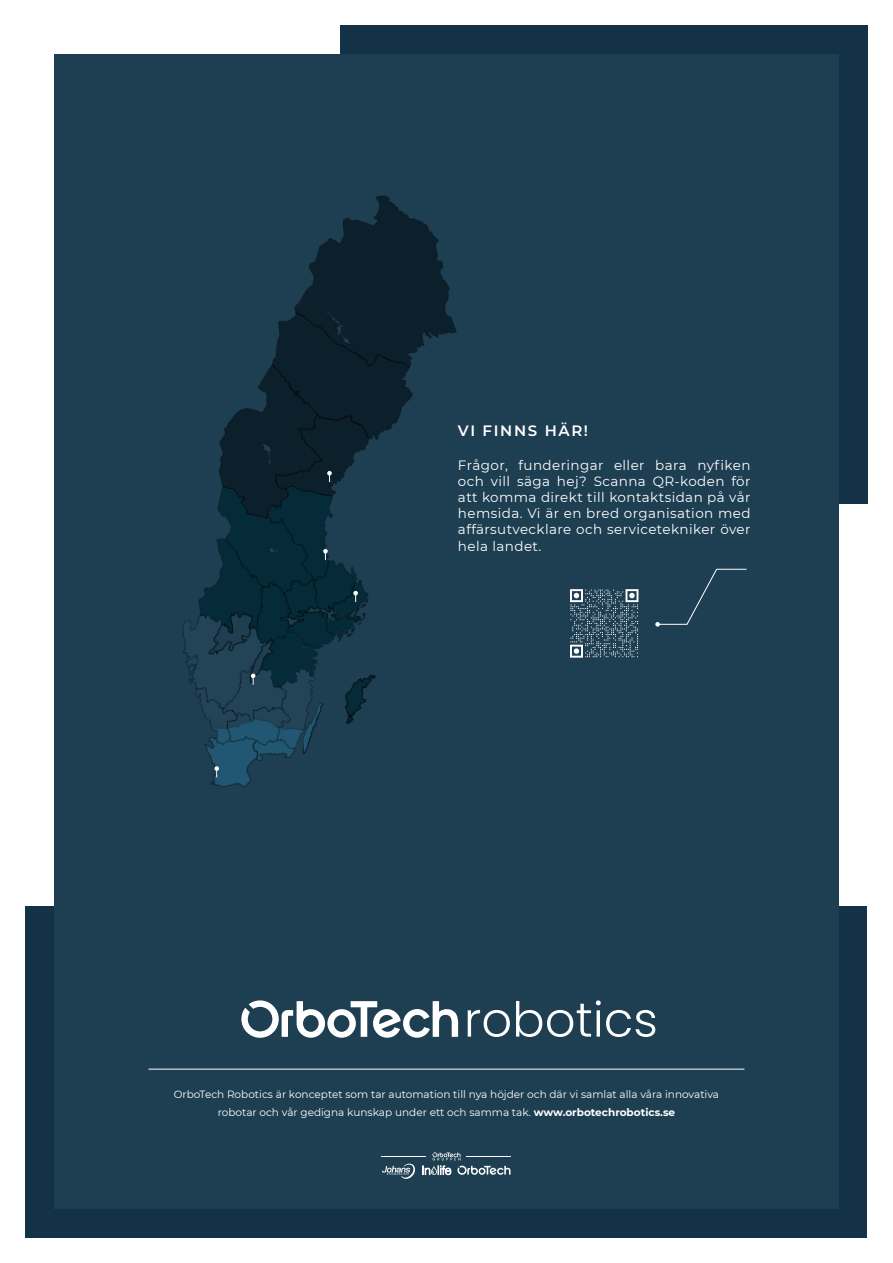
<style>
.page{position:relative;width:893px;height:1263px;background:#fff}
.page>*{position:absolute;margin:0;border:0;box-sizing:border-box;transform-origin:0 0}
.t1{font:600 15px "Montserrat";letter-spacing:.11em;color:#fff}
.t2{font:13.5px/16.2px "Montserrat";letter-spacing:.03em;color:#fff;text-align:justify}
.t3{font:10.5px/18px "Montserrat";color:#fff;text-align:center}
.s1{font-weight:700}
</style>
<div class="page">
<div style="left:340px;top:26px;width:527px;height:478px;background:#133248"></div>
<div style="left:25px;top:906px;width:842px;height:331px;background:#133248"></div>
<div style="left:54px;top:54px;width:785px;height:1155px;background:#1e3e51"></div>
<svg style="left:468px;top:1010px;width:42px;height:27px"></svg>
<svg style="left:516px;top:1000px;width:139px;height:37px"></svg>
<svg style="left:241px;top:1000px;width:217px;height:38px"></svg>
<hr style="left:148px;top:1069px;width:596px;height:1px;background:#fff">
<img style="left:183px;top:195px;width:274px;height:593px">
<hr style="left:716px;top:569px;width:30px;height:1px;background:#fff">
<svg style="left:655px;top:568px;width:63px;height:59px"></svg>
<svg style="left:327px;top:471px;width:5px;height:11px"></svg>
<svg style="left:323px;top:549px;width:5px;height:11px"></svg>
<svg style="left:353px;top:591px;width:5px;height:11px"></svg>
<svg style="left:251px;top:673px;width:4px;height:12px"></svg>
<svg style="left:214px;top:766px;width:5px;height:11px"></svg>
<hr style="left:382px;top:1156px;width:44px;height:1px;background:#fff">
<svg style="left:382px;top:1164px;width:33px;height:15px"></svg>
<svg style="left:422px;top:1152px;width:89px;height:23px"></svg>
<svg style="left:570px;top:589px;width:68px;height:69px"></svg>
<p class="t1" style="left:458px;top:420px;width:132px">VI FINNS HÄR!</p>
<p class="t2" style="left:458px;top:456px;width:294px">Frågor, funderingar eller bara nyfiken och vill säga hej? Scanna QR-koden för att komma direkt till kontaktsidan på vår hemsida. Vi är en bred organisation med affärsutvecklare och servicetekniker över hela landet.</p>
<p class="t3" style="left:174px;top:1085px;width:547px">OrboTech Robotics är konceptet som tar automation till nya höjder och där vi samlat alla våra innovativa robotar och vår gedigna kunskap under ett och samma tak. <span class="s1">www.orbotechrobotics.se</span></p>
</div>
